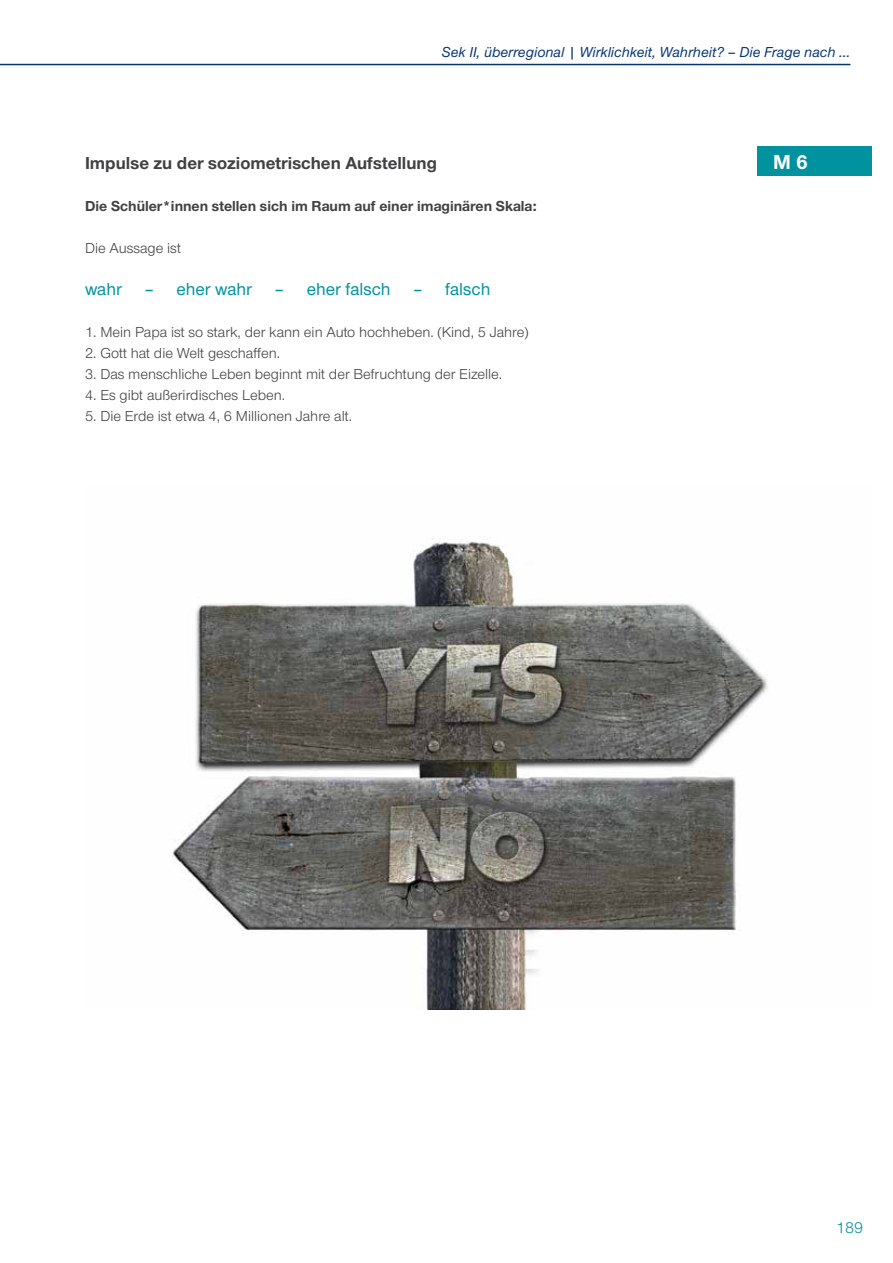
<style>
.page{position:relative;width:893px;height:1263px;background:#fff}
.page>*{position:absolute;margin:0;border:0;box-sizing:border-box;transform-origin:0 0}
.t1{font:700 21px "Nordelbica";color:#fff}
.t2{font:700 18px "Nordelbica";color:#414042}
.t3{font:500 18px "Nordelbica";color:#00929e}
.t4{font:16.5px "Nordelbica";color:#00929e}
.t5{font:15px "Nordelbica";color:#414042}
.t6{font:700 15px "Nordelbica";color:#414042}
.t7{font:italic 500 15px "Nordelbica";color:#073772}
</style>
<div class="page">
<hr style="left:0;top:64px;width:850px;height:1px;background:#073772">
<div style="left:757px;top:146px;width:115px;height:30px;background:#00929e"></div>
<img style="left:172px;top:536px;width:596px;height:473px">
<p class="t7" style="left:442px;top:44px;width:410px">Sek II, überregional | Wirklichkeit, Wahrheit? – Die Frage nach …</p>
<p class="t2" style="left:85px;top:152px;width:353px">Impulse zu der soziometrischen Aufstellung</p>
<h1 class="t1" style="left:773px;top:150px;width:36px">M 6</h1>
<p class="t6" style="left:85px;top:197px;width:453px">Die Schüler*innen stellen sich im Raum auf einer imaginären Skala:</p>
<p class="t5" style="left:85px;top:240px;width:97px">Die Aussage ist</p>
<p class="t3" style="left:85px;top:278px;width:38px">wahr</p>
<p class="t3" style="left:144px;top:278px;width:109px">– eher wahr</p>
<p class="t3" style="left:275px;top:278px;width:117px">– eher falsch</p>
<p class="t3" style="left:413px;top:278px;width:79px">– falsch</p>
<p class="t5" style="left:85px;top:324px;width:445px">1. Mein Papa ist so stark, der kann ein Auto hochheben. (Kind, 5 Jahre)</p>
<p class="t5" style="left:85px;top:345px;width:197px">2. Gott hat die Welt geschaffen.</p>
<p class="t5" style="left:85px;top:366px;width:419px">3. Das menschliche Leben beginnt mit der Befruchtung der Eizelle.</p>
<p class="t5" style="left:85px;top:387px;width:202px">4. Es gibt außerirdisches Leben.</p>
<p class="t5" style="left:85px;top:408px;width:269px">5. Die Erde ist etwa 4, 6 Millionen Jahre alt.</p>
<p class="t4" style="left:836px;top:1218px;width:29px">189</p>
</div>
